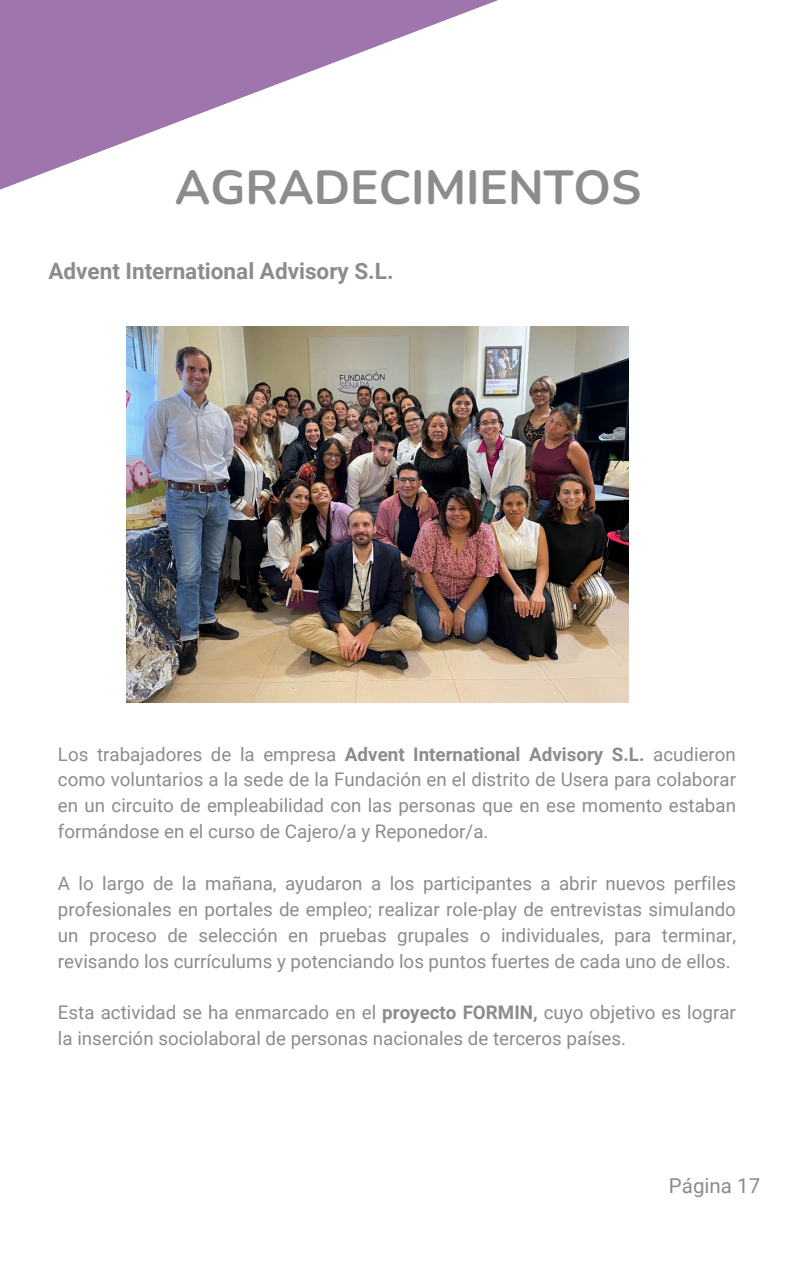
<style>
.page{position:relative;width:794px;height:1266px;background:#fff}
.page>*{position:absolute;margin:0;border:0;box-sizing:border-box;transform-origin:0 0}
.t1{font:700 47.7px "Nunito";color:#8c8c8c}
.t2{font:700 22.5px "Roboto";color:#8c8c8c}
.t3{font:20.48px "Roboto";color:#8c8c8c}
.t4{font:18.75px/25.9px "Roboto";color:#8c8c8c;text-align:justify}
.s1{font-weight:700}
</style>
<div class="page">
<svg style="left:0;top:0;width:629px;height:347px"></svg>
<img style="left:126px;top:326px;width:501px;height:376px">
<p class="t1" style="left:175px;top:155px;width:467px">AGRADECIMIENTOS</p>
<p class="t2" style="left:48px;top:258px;width:346px">Advent International Advisory S.L.</p>
<p class="t4" style="left:58px;top:741px;width:679px">Los trabajadores de la empresa <span class="s1">Advent International Advisory S.L.</span> acudieron como voluntarios a la sede de la Fundación en el distrito de Usera para colaborar en un circuito de empleabilidad con las personas que en ese momento estaban formándose en el curso de Cajero/a y Reponedor/a.</p>
<p class="t4" style="left:58px;top:870px;width:679px">A lo largo de la mañana, ayudaron a los participantes a abrir nuevos perfiles profesionales en portales de empleo; realizar role-play de entrevistas simulando un proceso de selección en pruebas grupales o individuales, para terminar, revisando los currículums y potenciando los puntos fuertes de cada uno de ellos.</p>
<h3 class="t4" style="left:58px;top:1000px;width:679px">Esta actividad se ha enmarcado en el <span class="s1">proyecto FORMIN,</span> cuyo objetivo es lograr la inserción sociolaboral de personas nacionales de terceros países.</h3>
<p class="t3" style="left:668px;top:1173px;width:93px">Página 17</p>
</div>
